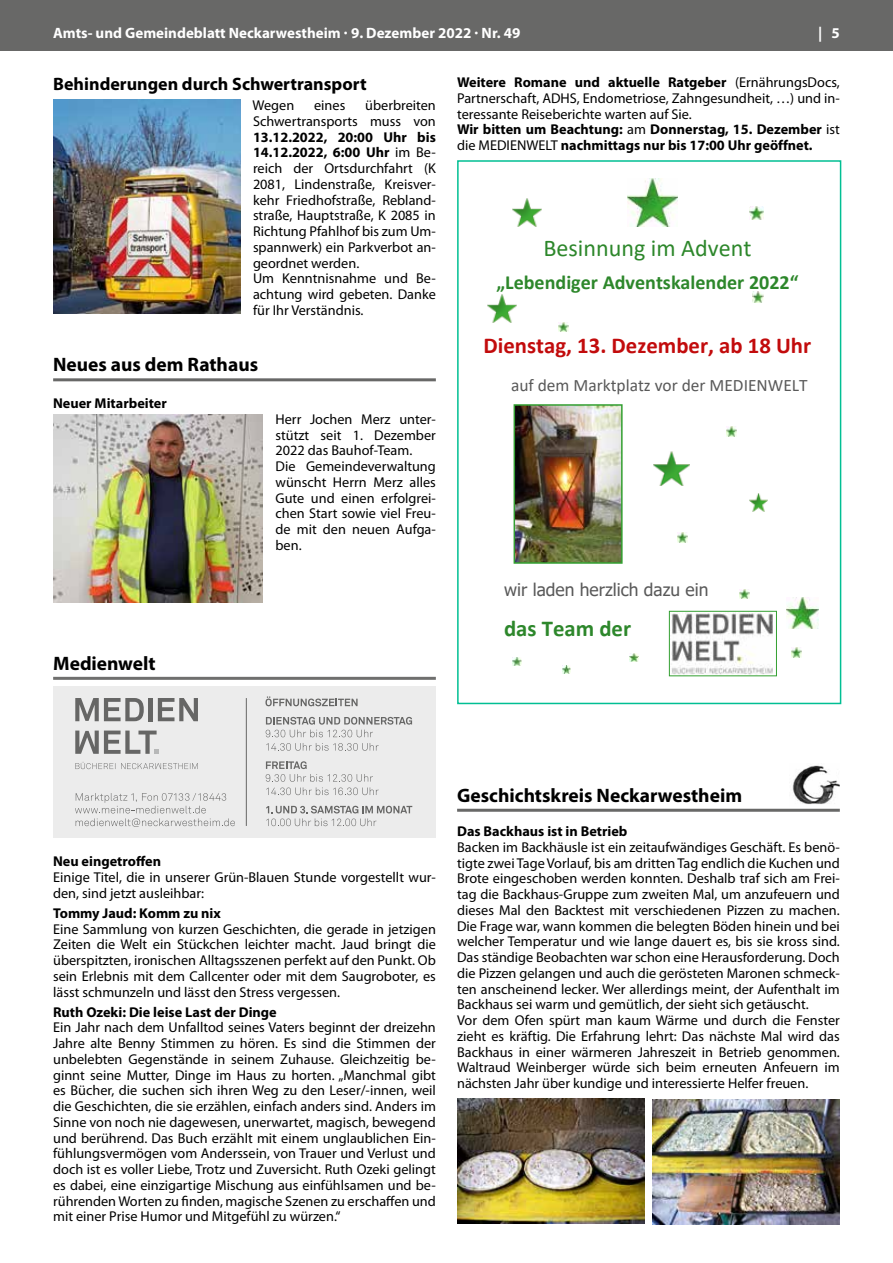
<style>
.page{position:relative;width:893px;height:1263px;background:#fff}
.page>*{position:absolute;margin:0;border:0;box-sizing:border-box;transform-origin:0 0}
.t1{font:24.15px "Calibri";color:#2d872b}
.t2{font:700 22.8px "Calibri";color:#c20b0c}
.t3{font:700 22.8px "Calibri";color:#2d872b}
.t4{font:700 20.1px "Calibri";color:#2d872b}
.t5{font:700 19.5px "Myriad Pro";color:#000}
.t6{font:700 18px "Myriad Pro";color:#000}
.t7{font:17.4px "Calibri";color:#595959}
.t8{font:17.4px "Tahoma";color:#595959}
.t9{font:700 15px "Myriad Pro";color:#fff}
.t10{font:14.25px/15.8px "Myriad Pro";color:#000}
.t11{font:700 14.25px "Myriad Pro";color:#000}
.s1{font-weight:700}
</style>
<div class="page">
<div style="left:0;top:0;width:893px;height:51px;background:#686867"></div>
<hr style="left:53px;top:378px;width:383px;height:3px;background:#686867">
<img style="left:53px;top:99px;width:187px;height:214px">
<img style="left:53px;top:415px;width:210px;height:187px">
<hr style="left:53px;top:677px;width:383px;height:3px;background:#6f6f6e">
<div style="left:53px;top:686px;width:383px;height:152px;background:#ececec"></div>
<svg style="left:265px;top:696px;width:93px;height:10px"></svg>
<svg style="left:266px;top:717px;width:146px;height:20px"></svg>
<svg style="left:266px;top:743px;width:113px;height:8px"></svg>
<svg style="left:266px;top:761px;width:113px;height:34px"></svg>
<svg style="left:266px;top:806px;width:146px;height:20px"></svg>
<svg style="left:75px;top:698px;width:69px;height:23px"></svg>
<div style="left:148px;top:698px;width:5px;height:23px;background:#666665"></div>
<svg style="left:158px;top:698px;width:40px;height:23px"></svg>
<svg style="left:75px;top:730px;width:84px;height:24px"></svg>
<svg style="left:75px;top:762px;width:123px;height:7px"></svg>
<svg style="left:75px;top:793px;width:160px;height:34px"></svg>
<hr style="left:246px;top:698px;width:1px;height:128px;background:#666665">
<img style="left:671px;top:613px;width:102px;height:61px">
<div style="left:669px;top:611px;width:108px;height:65px;border:1px solid #34a032"></div>
<img style="left:488px;top:295px;width:29px;height:27px">
<svg style="left:753px;top:291px;width:11px;height:11px"></svg>
<img style="left:512px;top:199px;width:29px;height:27px">
<svg style="left:792px;top:648px;width:10px;height:9px"></svg>
<img style="left:628px;top:179px;width:50px;height:47px">
<svg style="left:512px;top:657px;width:9px;height:9px"></svg>
<img style="left:654px;top:451px;width:35px;height:34px">
<img style="left:749px;top:206px;width:15px;height:14px">
<svg style="left:630px;top:653px;width:9px;height:9px"></svg>
<img style="left:749px;top:494px;width:19px;height:17px">
<svg style="left:562px;top:665px;width:9px;height:9px"></svg>
<svg style="left:739px;top:589px;width:10px;height:10px"></svg>
<img style="left:787px;top:597px;width:32px;height:31px">
<svg style="left:678px;top:532px;width:10px;height:10px"></svg>
<svg style="left:558px;top:322px;width:10px;height:10px"></svg>
<svg style="left:727px;top:427px;width:10px;height:9px"></svg>
<img style="left:517px;top:407px;width:103px;height:154px">
<div style="left:514px;top:404px;width:109px;height:160px;border:2px solid #34a032"></div>
<div style="left:457px;top:160px;width:384px;height:544px;border:2px solid #00bf93"></div>
<hr style="left:457px;top:809px;width:383px;height:3px;background:#686867">
<img style="left:792px;top:765px;width:48px;height:39px">
<img style="left:457px;top:1098px;width:187px;height:125px">
<img style="left:653px;top:1100px;width:187px;height:125px">
<p class="t9" style="left:53px;top:23px;width:469px">Amts- und Gemeindeblatt Neckarwestheim · 9. Dezember 2022 · Nr. 49</p>
<p class="t9" style="left:818px;top:23px;width:23px">| 5</p>
<p class="t6" style="left:53px;top:72px;width:315px">Behinderungen durch Schwertransport</p>
<p class="t10" style="left:252px;top:97px;width:43px">Wegen</p>
<p class="t10" style="left:314px;top:97px;width:33px">eines</p>
<p class="t10" style="left:457px;top:74px;width:384px"><span class="s1">Weitere Romane und aktuelle Ratgeber</span> (ErnährungsDocs, Partnerschaft, ADHS, Endometriose, Zahngesundheit, …) und in&shy;teressante Reiseberichte warten auf Sie.<br><span class="s1">Wir bitten um Beachtung:</span> am <span class="s1">Donnerstag, 15. Dezember</span> ist die MEDIENWELT <span class="s1">nachmittags nur bis 17:00 Uhr geöffnet.</span></p>
<p class="t10" style="left:253px;top:97px;width:184px;text-align:right">überbreiten<br>Schwertransports muss von</p>
<p class="t10" style="left:253px;top:129px;width:184px"><span class="s1">13.12.2022, 20:00 Uhr bis<br>14.12.2022, 6:00 Uhr</span> im Be&shy;reich der Ortsdurchfahrt (K<br>2081, Lindenstraße, Kreisver&shy;kehr Friedhofstraße, Rebland&shy;straße, Hauptstraße, K 2085 in<br>Richtung Pfahlhof bis zum Um&shy;spannwerk) ein Parkverbot an&shy;geordnet werden.<br>Um Kenntnisnahme und Be&shy;achtung wird gebeten. Danke für Ihr Verständnis.</p>
<h1 class="t1" style="left:543px;top:231px;width:210px">Besinnung im Advent</h1>
<h3 class="t4" style="left:496px;top:268px;width:304px">„Lebendiger Adventskalender 2022“</h3>
<h3 class="t5" style="left:53px;top:352px;width:207px">Neues aus dem Rathaus</h3>
<p class="t11" style="left:53px;top:394px;width:115px">Neuer Mitarbeiter</p>
<p class="t10" style="left:276px;top:411px;width:162px">Herr Jochen Merz unter&shy;stützt seit 1. Dezember<br>2022 das Bauhof-Team.<br>Die Gemeindeverwaltung wünscht Herrn Merz alles<br>Gute und einen erfolgrei&shy;chen Start sowie viel Freu&shy;de mit den neuen Aufga&shy;ben.</p>
<h3 class="t5" style="left:53px;top:650px;width:104px">Medienwelt</h3>
<h2 class="t2" style="left:484px;top:330px;width:329px">Dienstag, 13. Dezember, ab 18 Uhr</h2>
<p class="t7" style="left:511px;top:373px;width:298px">auf dem Marktplatz vor der MEDIENWELT</p>
<p class="t8" style="left:504px;top:578px;width:206px">wir laden herzlich dazu ein</p>
<h2 class="t3" style="left:504px;top:612px;width:129px">das Team der</h2>
<p class="t11" style="left:53px;top:852px;width:109px">Neu eingetroffen</p>
<p class="t10" style="left:53px;top:869px;width:384px">Einige Titel, die in unserer Grün-Blauen Stunde vorgestellt wur&shy;den, sind jetzt ausleihbar:</p>
<p class="t11" style="left:53px;top:904px;width:169px">Tommy Jaud: Komm zu nix</p>
<p class="t10" style="left:53px;top:921px;width:384px;text-align:justify">Eine Sammlung von kurzen Geschichten, die gerade in jetzigen Zeiten die Welt ein Stückchen leichter macht. Jaud bringt die überspitzten, ironischen Alltagsszenen perfekt auf den Punkt. Ob sein Erlebnis mit dem Callcenter oder mit dem Saugroboter, es lässt schmunzeln und lässt den Stress vergessen.</p>
<p class="t11" style="left:53px;top:1002px;width:225px">Ruth Ozeki: Die leise Last der Dinge</p>
<p class="t10" style="left:53px;top:1019px;width:384px;text-align:justify">Ein Jahr nach dem Unfalltod seines Vaters beginnt der dreizehn Jahre alte Benny Stimmen zu hören. Es sind die Stimmen der unbelebten Gegenstände in seinem Zuhause. Gleichzeitig be&shy;ginnt seine Mutter, Dinge im Haus zu horten. „Manchmal gibt es Bücher, die suchen sich ihren Weg zu den Leser/-innen, weil die Geschichten, die sie erzählen, einfach anders sind. Anders im Sinne von noch nie dagewesen, unerwartet, magisch, bewegend und berührend. Das Buch erzählt mit einem unglaublichen Ein&shy;fühlungsvermögen vom Anderssein, von Trauer und Verlust und doch ist es voller Liebe, Trotz und Zuversicht. Ruth Ozeki gelingt es dabei, eine einzigartige Mischung aus einfühlsamen und be&shy;rührenden Worten zu finden, magische Szenen zu erschaffen und mit einer Prise Humor und Mitgefühl zu würzen.“</p>
<h3 class="t5" style="left:457px;top:782px;width:286px">Geschichtskreis Neckarwestheim</h3>
<p class="t11" style="left:457px;top:822px;width:172px">Das Backhaus ist in Betrieb</p>
<p class="t10" style="left:457px;top:839px;width:384px">Backen im Backhäusle ist ein zeitaufwändiges Geschäft. Es benö&shy;tigte zwei Tage Vorlauf, bis am dritten Tag endlich die Kuchen und Brote eingeschoben werden konnten. Deshalb traf sich am Frei&shy;tag die Backhaus-Gruppe zum zweiten Mal, um anzufeuern und dieses Mal den Backtest mit verschiedenen Pizzen zu machen.<br>Die Frage war, wann kommen die belegten Böden hinein und bei welcher Temperatur und wie lange dauert es, bis sie kross sind.<br>Das ständige Beobachten war schon eine Herausforderung. Doch die Pizzen gelangen und auch die gerösteten Maronen schmeck&shy;ten anscheinend lecker. Wer allerdings meint, der Aufenthalt im Backhaus sei warm und gemütlich, der sieht sich getäuscht.<br>Vor dem Ofen spürt man kaum Wärme und durch die Fenster zieht es kräftig. Die Erfahrung lehrt: Das nächste Mal wird das Backhaus in einer wärmeren Jahreszeit in Betrieb genommen.<br>Waltraud Weinberger würde sich beim erneuten Anfeuern im nächsten Jahr über kundige und interessierte Helfer freuen.</p>
</div>
